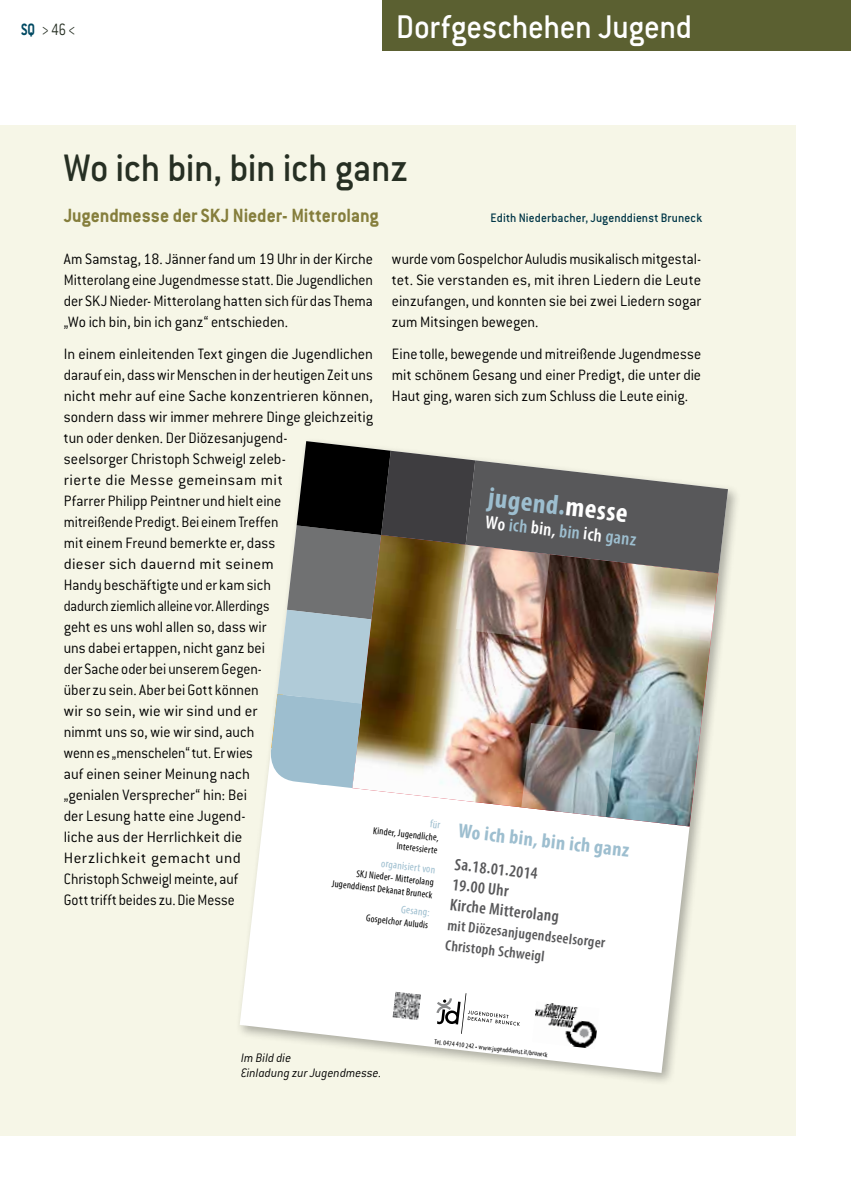
<style>
.page{position:relative;width:851px;height:1191px;background:#fff}
.page>*{position:absolute;margin:0;border:0;box-sizing:border-box;transform-origin:0 0}
.t1{font:500 42px "Conduit ITC";letter-spacing:-.01em;color:#262f23;scale:.95 1}
.t2{font:500 36px "Conduit ITC";letter-spacing:-.005em;color:#fff;scale:.95 1}
.t3{font:700 condensed 27.75px "Myriad Pro";color:#9dbecf}
.t4{font:700 21px "Conduit ITC";letter-spacing:-.005em;color:#857e3c;scale:.95 1}
.t5{font:700 condensed 20.1px "Myriad Pro";color:#9dbecf}
.t6{font:600 condensed 18.6px "Myriad Pro";color:#9dbecf}
.t7{font:300 18px "Conduit ITC";color:#262f23;scale:.8 1}
.t8{font:600 condensed 16.95px/20.2px "Myriad Pro";color:#58585a}
.t9{font:300 16.5px/21px "Conduit ITC";color:#000}
.t10{font:300 16.5px/21px "Conduit ITC";color:#000;text-align:justify;scale:.94 1}
.t11{font:300 16.5px/21px "Conduit ITC";color:#000;text-align:justify;scale:.95 1}
.t12{font:600 condensed 15.15px/20.4px "Myriad Pro";color:#58585a}
.t13{font:500 13.5px "Conduit ITC";letter-spacing:.01em;color:#003647;scale:.95 1}
.t14{font:italic 300 13.5px/15px "Conduit ITC";letter-spacing:.005em;color:#000;scale:.95 1}
.t15{font:condensed 11.1px "Myriad Pro";color:#9dbecf}
.t16{font:condensed 10.05px/12.5px "Myriad Pro";color:#000;text-align:right}
.t17{font:condensed 7.05px "Myriad Pro";color:#000}
.s1{font-weight:700;color:#004962}
.s2{color:#fff}
</style>
<div class="page">
<div style="left:382px;top:0;width:468px;height:51px;background:#5b6031"></div>
<div style="left:0;top:125px;width:795px;height:1010px;background:#f6f6e7"></div>
<svg style="left:240px;top:782px;width:460px;height:291px;background:#fbfbf8"></svg>
<svg style="left:436px;top:993px;width:84px;height:40px;background:#e4e4e4"></svg>
<img style="left:392px;top:991px;width:29px;height:29px">
<img style="left:532px;top:1001px;width:67px;height:48px">
<img style="left:268px;top:441px;width:460px;height:387px">
<p class="t7" style="left:21px;top:20px;width:70px"><span class="s1">SQ</span> &gt; 46 &lt;</p>
<h2 class="t2" style="left:396px;top:7px;width:313px">Dorfgeschehen Jugend</h2>
<h1 class="t1" style="left:64px;top:144px;width:363px">Wo ich bin, bin ich ganz</h1>
<p class="t4" style="left:64px;top:203px;width:333px">Jugendmesse der SKJ Nieder- Mitterolang</p>
<p class="t13" style="left:490px;top:210px;width:224px">Edith Niederbacher, Jugenddienst Bruneck</p>
<p class="t11" style="left:64px;top:248px;width:327px">Am Samstag, 18. Jänner fand um 19 Uhr in der Kirche Mitterolang eine Jugendmesse statt. Die Jugendlichen der SKJ Nieder- Mitterolang hatten sich für das Thema „Wo ich bin, bin ich ganz“ entschieden.</p>
<p class="t9" style="left:64px;top:343px;width:311px">In einem einleitenden Text gingen die Jugendlichen darauf ein, dass wir Menschen in der heutigen Zeit uns nicht mehr auf eine Sache konzentrieren können, sondern dass wir immer mehrere Dinge gleichzeitig tun oder denken. Der Diözesanjugend-<br>seelsorger Christoph Schweigl zeleb-<br>rierte die Messe gemeinsam mit<br>Pfarrer Philipp Peintner und hielt eine<br>mitreißende Predigt. Bei einem Treffen<br>mit einem Freund bemerkte er, dass<br>dieser sich dauernd mit seinem<br>Handy beschäftigte und er kam sich<br>dadurch ziemlich alleine vor. Allerdings<br>geht es uns wohl allen so, dass wir<br>uns dabei ertappen, nicht ganz bei<br>der Sache oder bei unserem Gegen-<br>über zu sein. Aber bei Gott können<br>wir so sein, wie wir sind und er<br>nimmt uns so, wie wir sind, auch<br>wenn es „menschelen“ tut. Er wies<br>auf einen seiner Meinung nach<br>„genialen Versprecher“ hin: Bei<br>der Lesung hatte eine Jugend-<br>liche aus der Herrlichkeit die<br>Herzlichkeit gemacht und<br>Christoph Schweigl meinte, auf<br>Gott trifft beides zu. Die Messe</p>
<p class="t10" style="left:392px;top:248px;width:330px">wurde vom Gospelchor Auludis musikalisch mitgestal&shy;tet. Sie verstanden es, mit ihren Liedern die Leute einzufangen, und konnten sie bei zwei Liedern sogar zum Mitsingen bewegen.</p>
<p class="t10" style="left:392px;top:343px;width:330px">Eine tolle, bewegende und mitreißende Jugendmesse mit schönem Gesang und einer Predigt, die unter die Haut ging, waren sich zum Schluss die Leute einig.</p>
<h3 class="t3" style="left:490px;top:480px;width:142px;rotate:7deg">jugend.<span class="s2">messe</span></h3>
<p class="t6" style="left:486px;top:513px;width:153px;rotate:6deg"><span class="s2">Wo</span> ich <span class="s2">bin,</span> bin <span class="s2">ich</span> ganz</p>
<p class="t5" style="left:460px;top:817px;width:173px;rotate:7deg">Wo ich bin, bin ich ganz</p>
<p class="t8" style="left:455px;top:854px;width:111px;rotate:6deg">Sa.18.01.2014<br>19.00 Uhr<br>Kirche Mitterolang</p>
<p class="t16" style="left:374px;top:823px;width:68px;rotate:7deg">Kinder, Jugendliche,<br>Interessierte</p>
<p class="t15" style="left:382px;top:856px;width:56px;rotate:6deg">organisiert von</p>
<p class="t16" style="left:334px;top:864px;width:102px;rotate:7deg">SKJ Nieder- Mitterolang<br>Jugenddienst Dekanat Bruneck</p>
<p class="t15" style="left:402px;top:902px;width:30px;rotate:6deg">Gesang:</p>
<p class="t16" style="left:367px;top:911px;width:64px;rotate:7deg">Gospelchor Auludis</p>
<p class="t12" style="left:449px;top:914px;width:160px;rotate:7deg">mit Diözesanjugendseelsorger<br>Christoph Schweigl</p>
<p class="t14" style="left:241px;top:1050px;width:149px">Im Bild die<br>Einladung zur Jugendmesse.</p>
<p class="t17" style="left:435px;top:1038px;width:115px;rotate:6deg">Tel. 0474 410 242 • www.jugenddienst.it/bruneck</p>
</div>
